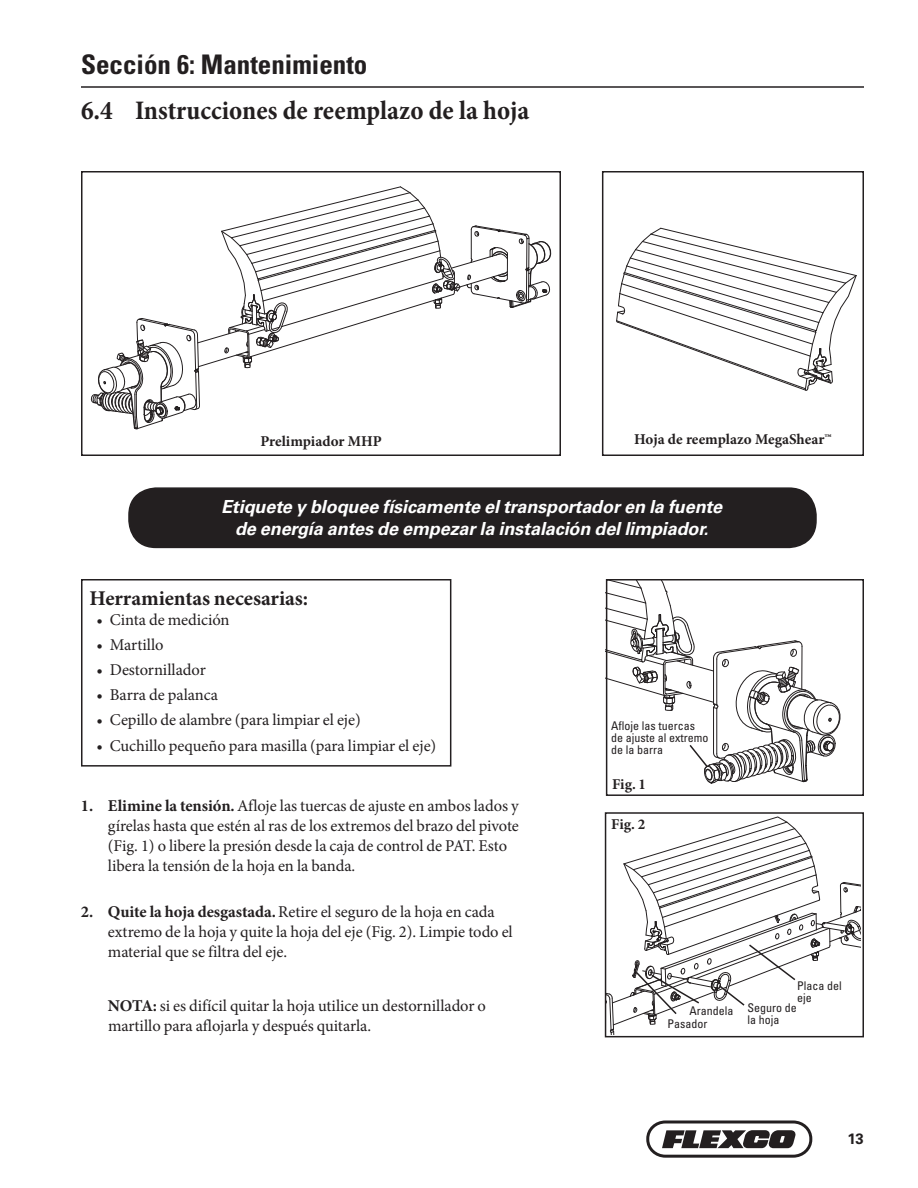
<style>
.page{position:relative;width:918px;height:1188px;background:#fff}
.page>*{position:absolute;margin:0;border:0;box-sizing:border-box;transform-origin:0 0}
.t1{font:700 condensed 27px "Minion Pro";color:#231f20}
.t2{font:700 condensed 27px "Univers LT Std";color:#231f20}
.t3{font:700 21px "Minion Pro";letter-spacing:-.005em;color:#231f20}
.t4{font:italic 700 18px/21.6px "Univers LT Std";letter-spacing:-.005em;color:#fff;text-align:center}
.t5{font:16.5px/19.8px "Minion Pro";letter-spacing:-.005em;color:#231f20}
.t6{font:700 15px "Minion Pro";color:#231f20}
.t7{font:700 15px "Univers LT Std";color:#231f20}
.t8{font:condensed 12px/12px "Univers LT Std";color:#231f20}
.s1{font-weight:700}
</style>
<div class="page">
<hr style="left:81px;top:86px;width:783px;height:2px;background:#231f20">
<svg style="left:646px;top:1120px;width:166px;height:38px"></svg>
<div style="left:81px;top:171px;width:480px;height:285px;border:2px solid #231f20"></div>
<div style="left:81px;top:579px;width:370px;height:188px;border:2px solid #231f20"></div>
<div style="left:129px;top:488px;width:687px;height:59px;background:#231f20;border-radius:27px"></div>
<div style="left:128px;top:487px;width:689px;height:61px;border:2px solid #231f20;border-radius:27px"></div>
<svg style="left:616px;top:227px;width:241px;height:164px"></svg>
<svg style="left:90px;top:186px;width:462px;height:244px"></svg>
<div style="left:602px;top:171px;width:262px;height:285px;border:2px solid #231f20"></div>
<div style="left:606px;top:579px;width:258px;height:217px;border:2px solid #231f20"></div>
<div style="left:605px;top:812px;width:259px;height:225px;border:2px solid #231f20"></div>
<svg style="left:606px;top:816px;width:255px;height:219px"></svg>
<svg style="left:605px;top:581px;width:238px;height:203px"></svg>
<h1 class="t2" style="left:81px;top:47px;width:288px">Sección 6: Mantenimiento</h1>
<h1 class="t1" style="left:81px;top:91px;width:450px">6.4 Instrucciones de reemplazo de la hoja</h1>
<p class="t6" style="left:260px;top:432px;width:123px">Prelimpiador MHP</p>
<p class="t6" style="left:634px;top:430px;width:199px">Hoja de reemplazo MegaShear™</p>
<p class="t4" style="left:221px;top:497px;width:503px">Etiquete y bloquee físicamente el transportador en la fuente de energía antes de empezar la instalación del limpiador.</p>
<p class="t3" style="left:90px;top:585px;width:220px">Herramientas necesarias:</p>
<p class="t5" style="left:96px;top:609px;width:135px">• Cinta de medición</p>
<p class="t5" style="left:96px;top:635px;width:69px">• Martillo</p>
<p class="t5" style="left:96px;top:660px;width:111px">• Destornillador</p>
<p class="t5" style="left:96px;top:685px;width:123px">• Barra de palanca</p>
<p class="t5" style="left:96px;top:710px;width:266px">• Cepillo de alambre (para limpiar el eje)</p>
<p class="t5" style="left:96px;top:735px;width:341px">• Cuchillo pequeño para masilla (para limpiar el eje)</p>
<p class="t5" style="left:108px;top:796px;width:413px;text-indent:-27px"><span class="s1">1. Elimine la tensión.</span> Afloje las tuercas de ajuste en ambos lados y gírelas hasta que estén al ras de los extremos del brazo del pivote (Fig. 1) o libere la presión desde la caja de control de PAT. Esto libera la tensión de la hoja en la banda.</p>
<p class="t5" style="left:108px;top:902px;width:406px;text-indent:-27px"><span class="s1">2. Quite la hoja desgastada.</span> Retire el seguro de la hoja en cada extremo de la hoja y quite la hoja del eje (Fig. 2). Limpie todo el material que se filtra del eje.</p>
<p class="t5" style="left:108px;top:996px;width:380px"><span class="s1">NOTA:</span> si es difícil quitar la hoja utilice un destornillador o martillo para aflojarla y después quitarla.</p>
<p class="t8" style="left:611px;top:720px;width:99px">Afloje las tuercas de ajuste al extremo de la barra</p>
<p class="t6" style="left:612px;top:775px;width:35px">Fig. 1</p>
<p class="t6" style="left:611px;top:815px;width:35px">Fig. 2</p>
<p class="t8" style="left:690px;top:1004px;width:45px">Arandela</p>
<p class="t8" style="left:667px;top:1017px;width:41px">Pasador</p>
<p class="t8" style="left:797px;top:980px;width:46px">Placa del eje</p>
<p class="t8" style="left:747px;top:1002px;width:51px">Seguro de la hoja</p>
<p class="t7" style="left:847px;top:1130px;width:18px">13</p>
</div>
